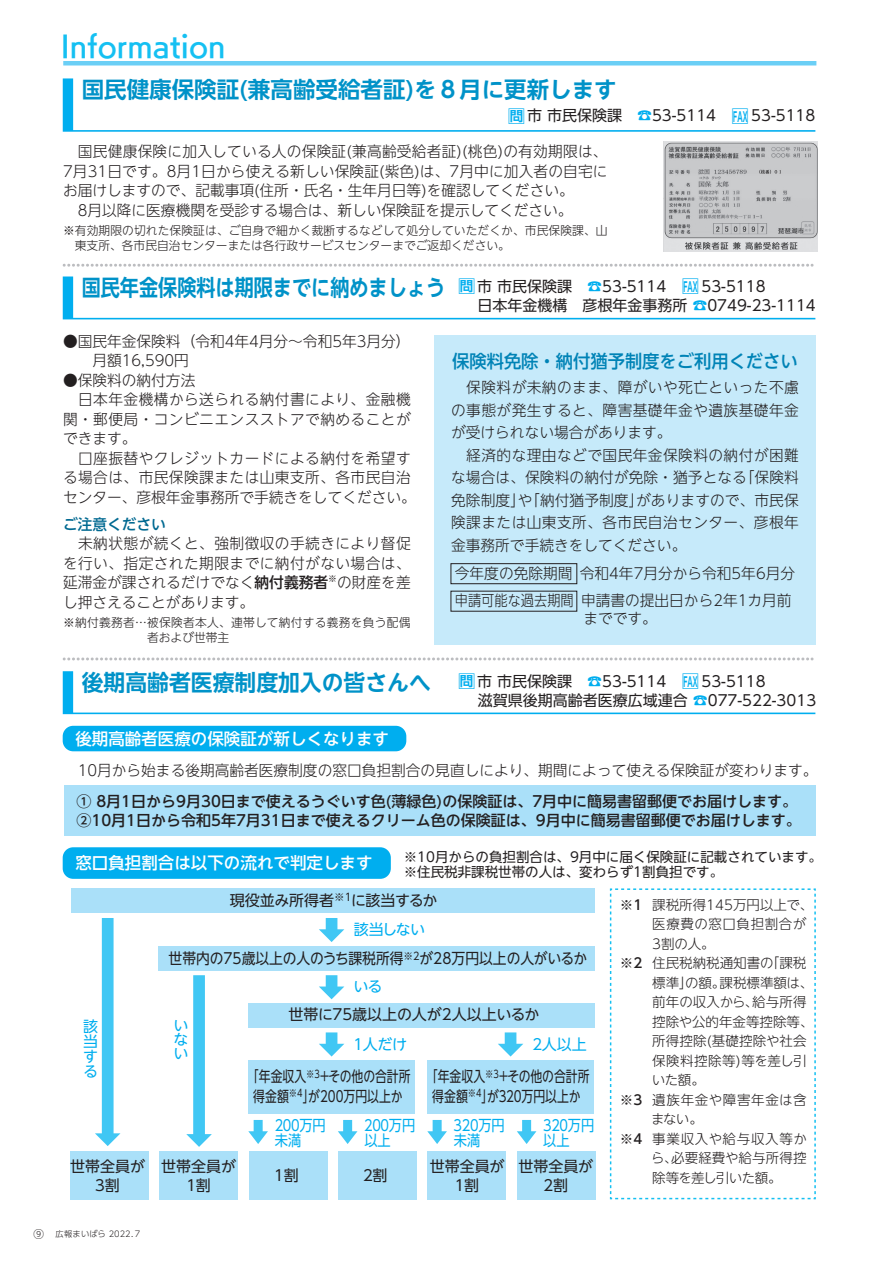
<style>
.page{position:relative;width:893px;height:1263px;background:#fff}
.page>*{position:absolute;margin:0;border:0;box-sizing:border-box;transform-origin:0 0}
.t1{font:28.5px "UD Kakugo Large Pr 6 N DB";color:#15c0f2}
.t2{font:700 22.5px "UD Shin Go NT Pro De";color:#0092c8}
.t3{font:700 22.5px "UD Shin Go NT Pro De";color:#0092c8;scale:.85 1}
.t4{font:500 18px "UD Shin Go NT Pro";color:#0083b6;scale:.96 1}
.t5{font:500 16.5px "UD Shin Go NT Pro";color:#fff}
.t6{font:300 15px/19.5px "UD Shin Go NT Pro";letter-spacing:.005em;color:#231f20}
.t7{font:300 15px/22.5px "UD Shin Go NT Pro";letter-spacing:.03em;color:#231f20}
.t8{font:15px/19.5px "UD Shin Go NT Pro";color:#231f20;text-align:center}
.t9{font:500 15px/19.5px "UD Shin Go NT Pro";color:#231f20}
.t10{font:15px/32.7px "UD Shin Go NT Pro";color:#231f20;text-align:right;scale:.79 1}
.t11{font:15px "UD Shin Go NT Pro";color:#231f20;scale:.92 1}
.t12{font:15px/15px "UD Shin Go NT Pro";letter-spacing:-.1em;color:#00aeef;scale:.88 1}
.t13{font:15px "UD Shin Go NT Pro";letter-spacing:-.025em;color:#231f20}
.t14{font:15px/14.7px "UD Shin Go NT Pro";letter-spacing:-.1em;color:#00aeef;text-align:justify}
.t15{font:500 15px "UD Shin Go NT Pro";color:#006991}
.t16{font:300 13.5px/19.5px "UD Shin Go NT Pro";color:#231f20}
.t17{font:13.5px/15px "UD Shin Go NT Pro";color:#231f20}
.t18{font:500 13.5px "UD Shin Go NT Pro";color:#231f20}
.t19{font:300 12px/15px "UD Shin Go NT Pro";letter-spacing:.005em;color:#231f20}
.t20{font:300 8.25px "UD Shin Go Pro";letter-spacing:-.01em;color:#231f20}
.s1{font-family:"UD Shin Go NT Pro De";font-weight:700;font-size:18px;color:#00aeef}
.s2{font-family:"UD Shin Go NT Pro De";font-weight:700;font-size:13.5px;color:#00aeef}
.s3{color:#00aeef}
.s4{font-weight:500}
.s5{font-size:10.5px}
</style>
<div class="page">
<div style="left:64px;top:785px;width:751px;height:51px;background:#aae0f9"></div>
<div style="left:63px;top:726px;width:343px;height:25px;background:#00aeef;border-radius:10px"></div>
<hr style="left:63px;top:61px;width:753px;height:4px;background:#6bcff6">
<svg style="left:63px;top:671px;width:752px;height:43px"></svg>
<svg style="left:63px;top:276px;width:752px;height:43px"></svg>
<svg style="left:63px;top:78px;width:752px;height:54px"></svg>
<div style="left:63px;top:847px;width:328px;height:32px;background:#00aeef;border-radius:10px"></div>
<div style="left:72px;top:889px;width:523px;height:24px;background:#aae0f9"></div>
<svg style="left:319px;top:918px;width:25px;height:24px"></svg>
<svg style="left:95px;top:918px;width:25px;height:228px"></svg>
<div style="left:158px;top:946px;width:437px;height:24px;background:#aae0f9"></div>
<svg style="left:319px;top:975px;width:25px;height:24px"></svg>
<svg style="left:186px;top:975px;width:26px;height:172px"></svg>
<div style="left:248px;top:1003px;width:347px;height:24px;background:#aae0f9"></div>
<svg style="left:319px;top:1032px;width:25px;height:24px"></svg>
<div style="left:248px;top:1060px;width:167px;height:54px;background:#aae0f9"></div>
<svg style="left:498px;top:1032px;width:25px;height:24px"></svg>
<div style="left:427px;top:1060px;width:167px;height:54px;background:#aae0f9"></div>
<svg style="left:248px;top:1120px;width:20px;height:24px"></svg>
<svg style="left:338px;top:1120px;width:19px;height:24px"></svg>
<svg style="left:427px;top:1120px;width:20px;height:24px"></svg>
<svg style="left:517px;top:1120px;width:19px;height:24px"></svg>
<div style="left:71px;top:1151px;width:78px;height:48px;background:#aae0f9"></div>
<div style="left:160px;top:1151px;width:78px;height:48px;background:#aae0f9"></div>
<div style="left:249px;top:1151px;width:78px;height:48px;background:#aae0f9"></div>
<div style="left:338px;top:1151px;width:79px;height:48px;background:#aae0f9"></div>
<div style="left:428px;top:1151px;width:78px;height:48px;background:#aae0f9"></div>
<div style="left:517px;top:1151px;width:78px;height:48px;background:#aae0f9"></div>
<svg style="left:609px;top:888px;width:207px;height:312px"></svg>
<svg style="left:64px;top:264px;width:749px;height:3px"></svg>
<svg style="left:64px;top:657px;width:749px;height:3px"></svg>
<div style="left:434px;top:335px;width:382px;height:309px;background:#c6eafa"></div>
<div style="left:451px;top:563px;width:126px;height:21px;border:1px solid #231f20"></div>
<img style="left:663px;top:142px;width:154px;height:109px">
<h1 class="t1" style="left:61px;top:30px;width:166px">Information</h1>
<h2 class="t2" style="left:82px;top:71px;width:537px">国民健康保険証(兼高齢受給者証)を８月に更新します</h2>
<p class="t8" style="left:508px;top:106px;width:309px"><span class="s1">□</span><span class="s2">問</span>市 市民保険課　<span class="s3">☎</span>53-5114　<span class="s1">□</span><span class="s2">FAX</span> 53-5118</p>
<p class="t6" style="left:63px;top:141px;width:546px">　国民健康保険に加入している人の保険証(兼高齢受給者証)(桃色)の有効期限は、7月31日です。8月1日から使える新しい保険証(紫色)は、7月中に加入者の自宅にお届けしますので、記載事項(住所・氏名・生年月日等)を確認してください。<br>　8月以降に医療機関を受診する場合は、新しい保険証を提示してください。</p>
<p class="t19" style="left:75px;top:223px;width:534px;text-indent:-12px">※有効期限の切れた保険証は、ご自身で細かく裁断するなどして処分していただくか、市民保険課、山東支所、各市民自治センターまたは各行政サービスセンターまでご返却ください。</p>
<h2 class="t3" style="left:82px;top:269px;width:429px">国民年金保険料は期限までに納めましょう</h2>
<p class="t8" style="left:458px;top:276px;width:359px;text-align:left"><span class="s1">□</span><span class="s2">問</span>市 市民保険課　<span class="s3">☎</span>53-5114　<span class="s1">□</span><span class="s2">FAX</span> 53-5118<br>　 日本年金機構　彦根年金事務所 <span class="s3">☎</span>0749-23-1114</p>
<p class="t6" style="left:92px;top:331px;width:320px;text-indent:-29px">●国民年金保険料（令和4年4月分～令和5年3月分）月額16,590円</p>
<p class="t6" style="left:63px;top:370px;width:134px">●保険料の納付方法</p>
<p class="t7" style="left:78px;top:388px;width:334px">日本年金機構から送られる納付書により、金融機</p>
<p class="t7" style="left:63px;top:407px;width:349px">関・郵便局・コンビニエンスストアで納めることが</p>
<p class="t6" style="left:63px;top:428px;width:75px">できます。</p>
<p class="t7" style="left:63px;top:446px;width:349px">　口座振替やクレジットカードによる納付を希望す</p>
<p class="t7" style="left:63px;top:466px;width:349px">る場合は、市民保険課または山東支所、各市民自治</p>
<p class="t6" style="left:63px;top:487px;width:354px">センター、彦根年金事務所で手続きをしてください。</p>
<p class="t15" style="left:63px;top:512px;width:104px">ご注意ください</p>
<p class="t6" style="left:63px;top:533px;width:349px;text-align:justify">　未納状態が続くと、強制徴収の手続きにより督促を行い、指定された期限までに納付がない場合は、延滞金が課されるだけでなく<span class="s4">納付義務者</span><sup>※</sup>の財産を差し押さえることがあります。</p>
<p class="t19" style="left:147px;top:615px;width:265px;text-indent:-84px">※納付義務者…被保険者本人、連帯して納付する義務を負う配偶者および世帯主</p>
<p class="t4" style="left:452px;top:346px;width:362px">保険料免除・納付猶予制度をご利用ください</p>
<p class="t7" style="left:451px;top:376px;width:349px">　保険料が未納のまま、障がいや死亡といった不慮の事態が発生すると、障害基礎年金や遺族基礎年金が受けられない場合があります。<br>　経済的な理由などで国民年金保険料の納付が困難な場合は、保険料の納付が免除・猶予となる｢保険料免除制度｣や｢納付猶予制度｣がありますので、市民保険課または山東支所、各市民自治センター、彦根年金事務所で手続きをしてください。</p>
<p class="t6" style="left:455px;top:560px;width:342px;line-height:27px">今年度の免除期間 令和4年7月分から令和5年6月分申請可能な過去期間 申請書の提出日から2年1カ月前</p>
<p class="t6" style="left:583px;top:608px;width:75px">までです。</p>
<h2 class="t2" style="left:82px;top:664px;width:373px">後期高齢者医療制度加入の皆さんへ　</h2>
<p class="t8" style="left:458px;top:671px;width:360px;text-align:left"><span class="s1">□</span><span class="s2">問</span>市 市民保険課　<span class="s3">☎</span>53-5114　<span class="s1">□</span><span class="s2">FAX</span> 53-5118<br>　 滋賀県後期高齢者医療広域連合 <span class="s3">☎</span>077-522-3013</p>
<p class="t5" style="left:75px;top:725px;width:315px">後期高齢者医療の保険証が新しくなります</p>
<p class="t6" style="left:63px;top:760px;width:756px">　10月から始まる後期高齢者医療制度の窓口負担割合の見直しにより、期間によって使える保険証が変わります。</p>
<p class="t9" style="left:76px;top:791px;width:726px">① 8月1日から9月30日まで使えるうぐいす色(薄緑色)の保険証は、7月中に簡易書留郵便でお届けします。<br>②10月1日から令和5年7月31日まで使えるクリーム色の保険証は、9月中に簡易書留郵便でお届けします。</p>
<p class="t17" style="left:404px;top:848px;width:420px">※10月からの負担割合は、9月中に届く保険証に記載されています。※住民税非課税世帯の人は、変わらず1割負担です。</p>
<p class="t13" style="left:230px;top:888px;width:209px">現役並み所得者<sup>※1</sup>に該当するか</p>
<p class="t14" style="left:354px;top:921px;width:73px">該当しない</p>
<p class="t11" style="left:169px;top:946px;width:456px">世帯内の75歳以上の人のうち課税所得<sup>※2</sup>が28万円以上の人がいるか</p>
<p class="t14" style="left:353px;top:979px;width:31px">いる</p>
<p class="t14" style="left:83px;top:1019px;width:16px">該当する</p>
<p class="t14" style="left:174px;top:1018px;width:15px;line-height:13.8px">いない</p>
<p class="t5" style="left:75px;top:850px;width:298px">窓口負担割合は以下の流れで判定します</p>
<p class="t16" style="left:651px;top:894px;width:164px">課税所得145万円以上で、医療費の窓口負担割合が<br>3割の人。<br>住民税納税通知書の「課税標準」の額。課税標準額は、前年の収入から、給与所得控除や公的年金等控除等、所得控除(基礎控除や社会保険料控除等)等を差し引いた額。<br>遺族年金や障害年金は含まない。<br>事業収入や給与収入等から、必要経費や給与所得控除等を差し引いた額。</p>
<p class="t18" style="left:620px;top:893px;width:24px">※1</p>
<p class="t18" style="left:620px;top:952px;width:24px">※2</p>
<p class="t8" style="left:289px;top:1004px;width:252px">世帯に75歳以上の人が2人以上いるか</p>
<p class="t10" style="left:247px;top:1027px;width:209px"><span class="s3">１人だけ<br></span>「年金収入<sup>※3</sup>+その他の合計所</p>
<p class="t10" style="left:253px;top:1079px;width:191px">得金額<sup>※4</sup>」が200万円以上か</p>
<p class="t10" style="left:426px;top:1027px;width:209px"><span class="s3">２人以上<br></span>「年金収入<sup>※3</sup>+その他の合計所</p>
<p class="t10" style="left:432px;top:1079px;width:189px">得金額<sup>※4</sup>」が３２0万円以上か</p>
<p class="t18" style="left:620px;top:1088px;width:24px">※3</p>
<p class="t18" style="left:620px;top:1127px;width:24px">※4</p>
<p class="t12" style="left:272px;top:1117px;width:62px">２００万円未満</p>
<p class="t12" style="left:362px;top:1117px;width:62px">２００万円以上</p>
<p class="t12" style="left:451px;top:1117px;width:62px">３２０万円未満</p>
<p class="t12" style="left:541px;top:1117px;width:62px">３２０万円以上</p>
<p class="t8" style="left:430px;top:1156px;width:76px">世帯全員が<br>１割</p>
<p class="t8" style="left:518px;top:1156px;width:76px">世帯全員が<br>２割</p>
<p class="t8" style="left:70px;top:1156px;width:76px">世帯全員が<br>３割</p>
<p class="t8" style="left:161px;top:1156px;width:76px">世帯全員が<br>１割</p>
<p class="t8" style="left:272px;top:1165px;width:29px">１割</p>
<p class="t8" style="left:360px;top:1165px;width:29px">２割</p>
<p class="t20" style="left:34px;top:1227px;width:108px"><span class="s5">⑨</span> 広報まいばら ２０２２．7</p>
</div>
